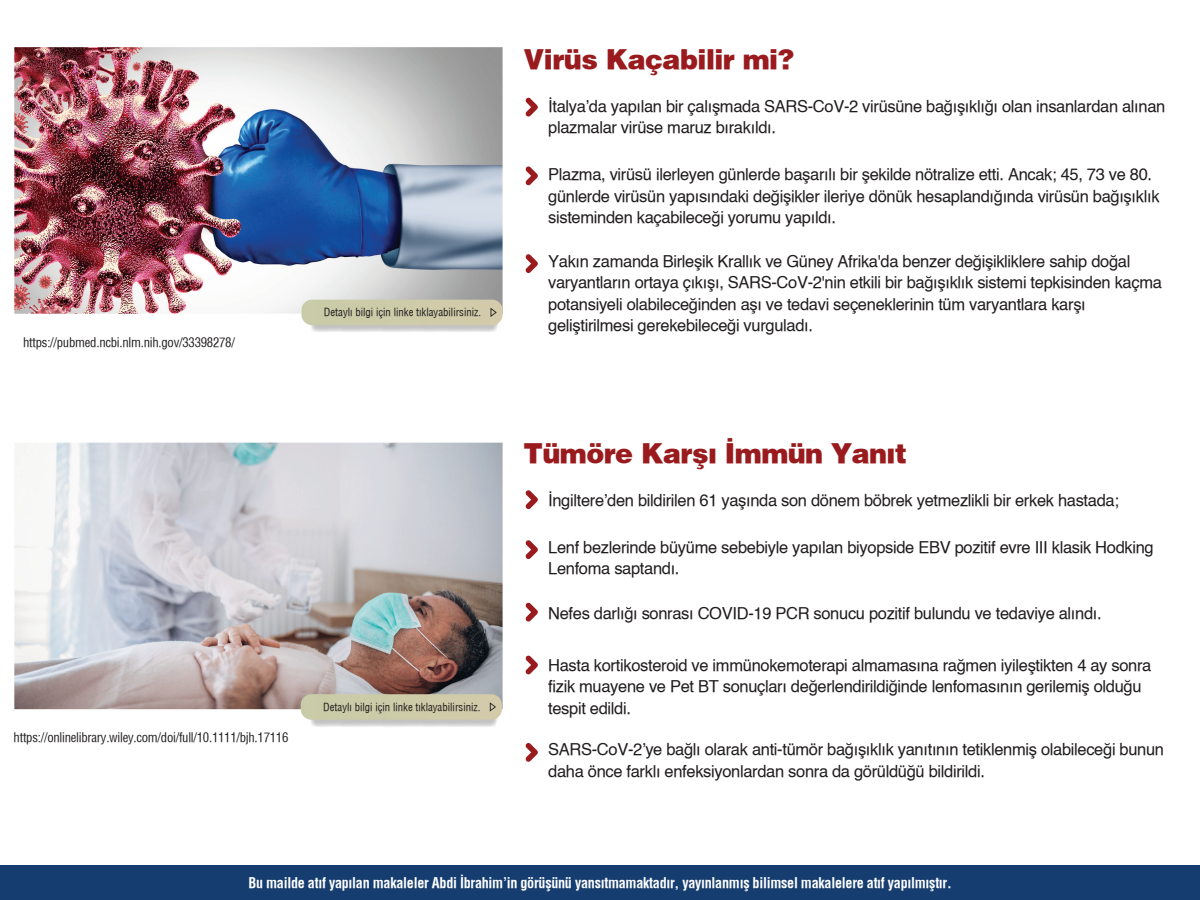
<style>
.page{position:relative;width:1200px;height:900px;background:#fff}
.page>*{position:absolute;margin:0;border:0;box-sizing:border-box;transform-origin:0 0}
.t1{font:27px "Helvetica X Black";letter-spacing:-.02em;color:#991b1e}
.t2{font:16.5px/21.5px "Helvetica X Book";letter-spacing:-.02em;color:#211d1e}
.t3{font:14.25px "Helvetica Condensed X Bold";letter-spacing:-.02em;color:#fff}
.t4{font:12.75px "Helvetica T Condenced";letter-spacing:-.02em;color:#211d1e}
.t5{font:10.8px "Helvetica Condensed X Book";color:#211d1e}
</style>
<div class="page">
<div style="left:0;top:866px;width:1200px;height:34px;background:#163d70"></div>
<img style="left:14px;top:47px;width:489px;height:267px">
<img style="left:311px;top:325px;width:187px;height:7px">
<div style="left:302px;top:300px;width:201px;height:25px;background:#cecba9"></div>
<svg style="left:525px;top:490px;width:13px;height:19px"></svg>
<svg style="left:525px;top:540px;width:13px;height:19px"></svg>
<svg style="left:525px;top:603px;width:13px;height:19px"></svg>
<svg style="left:525px;top:656px;width:13px;height:19px"></svg>
<svg style="left:525px;top:743px;width:13px;height:19px"></svg>
<img style="left:14px;top:443px;width:489px;height:266px">
<img style="left:310px;top:720px;width:187px;height:7px">
<div style="left:301px;top:694px;width:201px;height:26px;background:#cdcba9"></div>
<svg style="left:525px;top:98px;width:13px;height:19px"></svg>
<svg style="left:525px;top:166px;width:13px;height:20px"></svg>
<svg style="left:525px;top:254px;width:13px;height:19px"></svg>
<p class="t4" style="left:23px;top:335px;width:213px">https://pubmed.ncbi.nlm.nih.gov/33398278/</p>
<p class="t5" style="left:324px;top:305px;width:159px">Detaylı bilgi için linke tıklayabilirsiniz.</p>
<p class="t4" style="left:14px;top:729px;width:276px">https://onlinelibrary.wiley.com/doi/full/10.1111/bjh.17116</p>
<p class="t5" style="left:323px;top:700px;width:159px">Detaylı bilgi için linke tıklayabilirsiniz.</p>
<h1 class="t1" style="left:524px;top:42px;width:272px">Virüs Kaçabilir mi?</h1>
<p class="t2" style="left:548px;top:96px;width:619px">İtalya’da yapılan bir çalışmada SARS-CoV-2 virüsüne bağışıklığı olan insanlardan alınan plazmalar virüse maruz bırakıldı.</p>
<p class="t2" style="left:548px;top:165px;width:613px">Plazma, virüsü ilerleyen günlerde başarılı bir şekilde nötralize etti. Ancak; 45, 73 ve 80. günlerde virüsün yapısındaki değişikler ileriye dönük hesaplandığında virüsün bağışıklık sisteminden kaçabileceği yorumu yapıldı.</p>
<p class="t2" style="left:548px;top:251px;width:615px">Yakın zamanda Birleşik Krallık ve Güney Afrika'da benzer değişikliklere sahip doğal varyantların ortaya çıkışı, SARS-CoV-2'nin etkili bir bağışıklık sistemi tepkisinden kaçma potansiyeli olabileceğinden aşı ve tedavi seçeneklerinin tüm varyantlara karşı geliştirilmesi gerekebileceği vurguladı.</p>
<h1 class="t1" style="left:524px;top:436px;width:385px">Tümöre Karşı İmmün Yanıt</h1>
<p class="t2" style="left:548px;top:490px;width:572px">İngiltere’den bildirilen 61 yaşında son dönem böbrek yetmezlikli bir erkek hastada;</p>
<p class="t2" style="left:548px;top:537px;width:607px">Lenf bezlerinde büyüme sebebiyle yapılan biyopside EBV pozitif evre III klasik Hodking<br>Lenfoma saptandı.</p>
<p class="t2" style="left:548px;top:604px;width:555px">Nefes darlığı sonrası COVID-19 PCR sonucu pozitif bulundu ve tedaviye alındı.</p>
<p class="t2" style="left:548px;top:655px;width:605px">Hasta kortikosteroid ve immünokemoterapi almamasına rağmen iyileştikten 4 ay sonra fizik muayene ve Pet BT sonuçları değerlendirildiğinde lenfomasının gerilemiş olduğu tespit edildi.</p>
<p class="t2" style="left:548px;top:740px;width:617px">SARS-CoV-2’ye bağlı olarak anti-tümör bağışıklık yanıtının tetiklenmiş olabileceği bunun daha önce farklı enfeksiyonlardan sonra da görüldüğü bildirildi.</p>
<p class="t3" style="left:248px;top:874px;width:705px">Bu mailde atıf yapılan makaleler Abdi İbrahim’in görüşünü yansıtmamaktadır, yayınlanmış bilimsel makalelere atıf yapılmıştır.</p>
</div>
